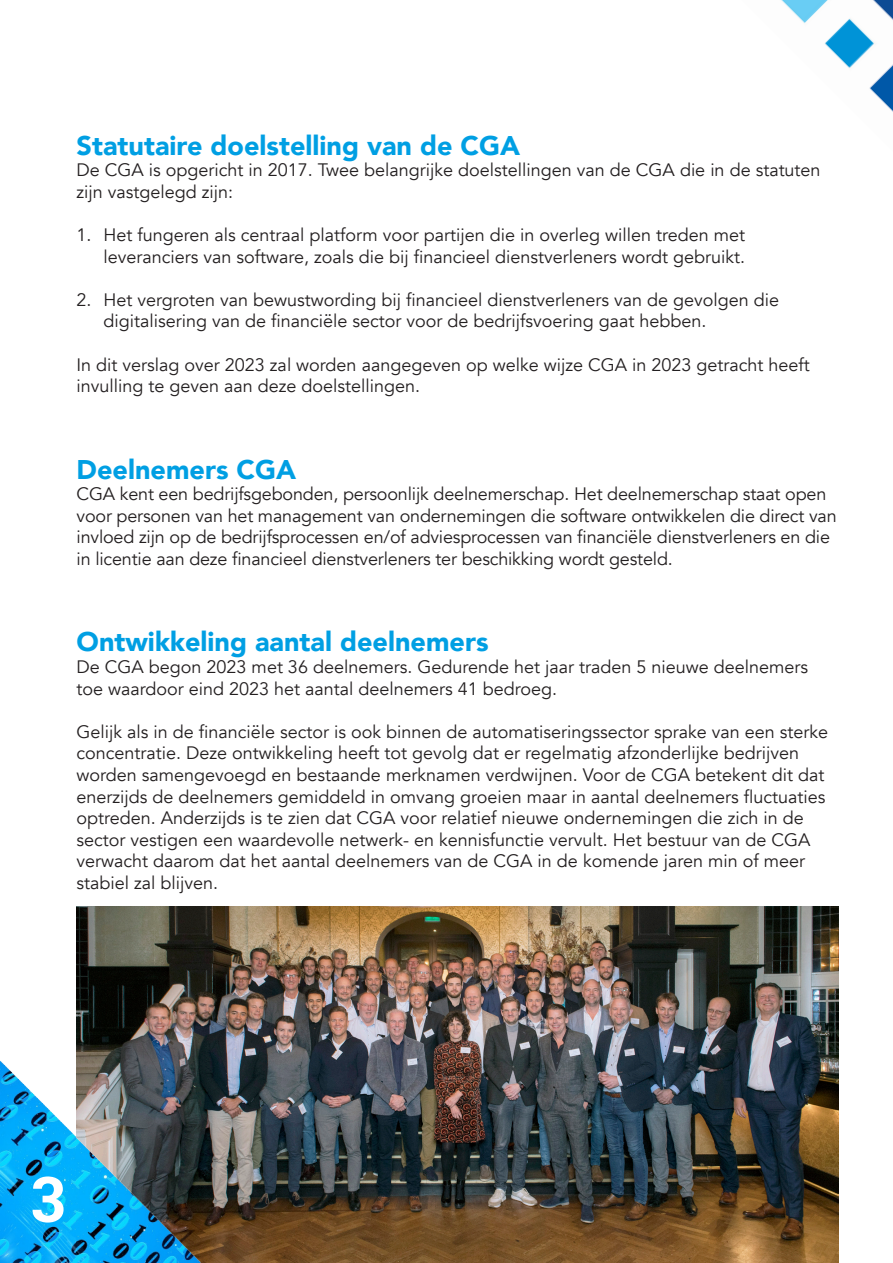
<style>
.page{position:relative;width:893px;height:1263px;background:#fff}
.page>*{position:absolute;margin:0;border:0;box-sizing:border-box;transform-origin:0 0}
.t1{font:700 63px "Roboto Slab";color:#fff}
.t2{font:900 27px "Avenir";color:#009fe3}
.t3{font:18px/21.6px "Avenir";color:#231f20}
</style>
<div class="page">
<img style="left:0;top:1058px;width:77px;height:205px">
<img style="left:781px;top:0;width:112px;height:112px">
<img style="left:77px;top:907px;width:761px;height:356px">
<img style="left:77px;top:1058px;width:152px;height:205px">
<p class="t2" style="left:77px;top:122px;width:445px">Statutaire doelstelling van de CGA</p>
<p class="t3" style="left:77px;top:159px;width:746px">De CGA is opgericht in 2017. Twee belangrijke doelstellingen van de CGA die in de statuten zijn vastgelegd zijn:</p>
<p class="t3" style="left:77px;top:224px;width:670px;text-align:right">1. Het fungeren als centraal platform voor partijen die in overleg willen treden met leveranciers van software, zoals die bij financieel dienstverleners wordt gebruikt.</p>
<p class="t3" style="left:104px;top:289px;width:677px;text-indent:-27px">2. Het vergroten van bewustwording bij financieel dienstverleners van de gevolgen die digitalisering van de financiële sector voor de bedrijfsvoering gaat hebben.</p>
<p class="t3" style="left:77px;top:354px;width:735px">In dit verslag over 2023 zal worden aangegeven op welke wijze CGA in 2023 getracht heeft invulling te geven aan deze doelstellingen.</p>
<p class="t2" style="left:77px;top:446px;width:221px">Deelnemers CGA</p>
<p class="t3" style="left:77px;top:483px;width:762px">CGA kent een bedrijfsgebonden, persoonlijk deelnemerschap. Het deelnemerschap staat open voor personen van het management van ondernemingen die software ontwikkelen die direct van invloed zijn op de bedrijfsprocessen en/of adviesprocessen van financiële dienstverleners en die in licentie aan deze financieel dienstverleners ter beschikking wordt gesteld.</p>
<p class="t2" style="left:77px;top:619px;width:414px">Ontwikkeling aantal deelnemers</p>
<p class="t3" style="left:77px;top:656px;width:733px">De CGA begon 2023 met 36 deelnemers. Gedurende het jaar traden 5 nieuwe deelnemers toe waardoor eind 2023 het aantal deelnemers 41 bedroeg.</p>
<p class="t3" style="left:77px;top:721px;width:753px">Gelijk als in de financiële sector is ook binnen de automatiseringssector sprake van een sterke concentratie. Deze ontwikkeling heeft tot gevolg dat er regelmatig afzonderlijke bedrijven worden samengevoegd en bestaande merknamen verdwijnen. Voor de CGA betekent dit dat enerzijds de deelnemers gemiddeld in omvang groeien maar in aantal deelnemers fluctuaties optreden. Anderzijds is te zien dat CGA voor relatief nieuwe ondernemingen die zich in de sector vestigen een waardevolle netwerk- en kennisfunctie vervult. Het bestuur van de CGA verwacht daarom dat het aantal deelnemers van de CGA in de komende jaren min of meer stabiel zal blijven.</p>
<h1 class="t1" style="left:31px;top:1156px;width:36px">3</h1>
</div>
